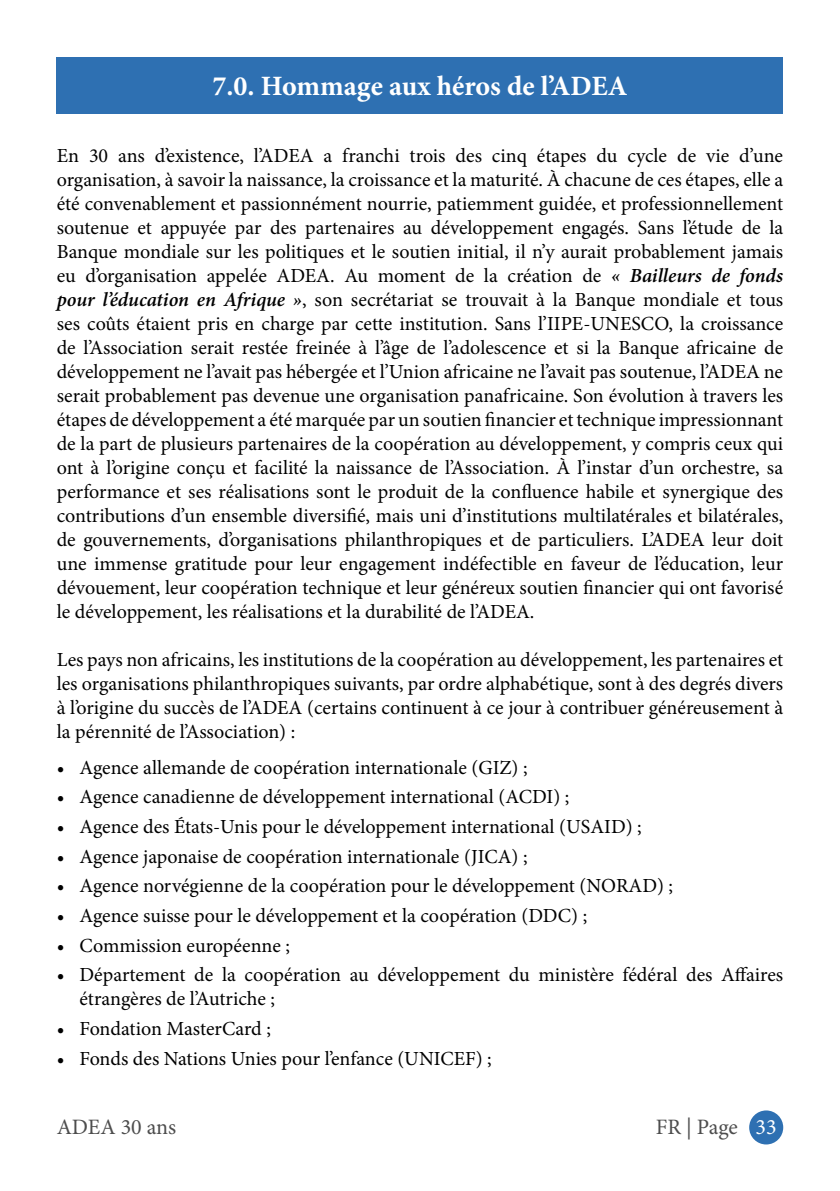
<style>
.page{position:relative;width:840px;height:1191px;background:#fff}
.page>*{position:absolute;margin:0;border:0;box-sizing:border-box;transform-origin:0 0}
.t1{font:700 28px "Minion Pro";color:#fff}
.t2{font:22px "Minion Pro";letter-spacing:-.005em;color:#4d4d4d}
.t3{font:20px/24px "Minion Pro";color:#000;text-align:justify}
.s1{font-weight:600;font-style:italic}
.s2{color:#fff}
</style>
<div class="page">
<div style="left:748px;top:1110px;width:34px;height:34px;background:#2e70b2;border-radius:50%"></div>
<div style="left:57px;top:57px;width:725px;height:56px;background:#2e70b2"></div>
<h1 class="t1" style="left:212px;top:67px;width:416px">7.0. Hommage aux héros de l’ADEA</h1>
<p class="t3" style="left:57px;top:144px;width:727px">En 30 ans d’existence, l’ADEA a franchi trois des cinq étapes du cycle de vie d’une organisation, à savoir la naissance, la croissance et la maturité. À chacune de ces étapes, elle a été convenablement et passionnément nourrie, patiemment guidée, et professionnellement soutenue et appuyée par des partenaires au développement engagés. Sans l’étude de la Banque mondiale sur les politiques et le soutien initial, il n’y aurait probablement jamais eu d’organisation appelée ADEA. Au moment de la création de <span class="s1">« Bailleurs de fonds pour l’éducation en Afrique »</span>, son secrétariat se trouvait à la Banque mondiale et tous ses coûts étaient pris en charge par cette institution. Sans l’IIPE-UNESCO, la croissance de l’Association serait restée freinée à l’âge de l’adolescence et si la Banque africaine de développement ne l’avait pas hébergée et l’Union africaine ne l’avait pas soutenue, l’ADEA ne serait probablement pas devenue une organisation panafricaine. Son évolution à travers les étapes de développement a été marquée par un soutien financier et technique impressionnant de la part de plusieurs partenaires de la coopération au développement, y compris ceux qui ont à l’origine conçu et facilité la naissance de l’Association. À l’instar d’un orchestre, sa performance et ses réalisations sont le produit de la confluence habile et synergique des contributions d’un ensemble diversifié, mais uni d’institutions multilatérales et bilatérales, de gouvernements, d’organisations philanthropiques et de particuliers. L’ADEA leur doit une immense gratitude pour leur engagement indéfectible en faveur de l’éducation, leur dévouement, leur coopération technique et leur généreux soutien financier qui ont favorisé le développement, les réalisations et la durabilité de l’ADEA.</p>
<p class="t3" style="left:57px;top:648px;width:727px">Les pays non africains, les institutions de la coopération au développement, les partenaires et les organisations philanthropiques suivants, par ordre alphabétique, sont à des degrés divers à l’origine du succès de l’ADEA (certains continuent à ce jour à contribuer généreusement à la pérennité de l’Association) :</p>
<p class="t3" style="left:57px;top:755px;width:472px">• Agence allemande de coopération internationale (GIZ) ;</p>
<p class="t3" style="left:57px;top:785px;width:514px">• Agence canadienne de développement international (ACDI) ;</p>
<p class="t3" style="left:57px;top:814px;width:586px">• Agence des États-Unis pour le développement international (USAID) ;</p>
<p class="t3" style="left:57px;top:844px;width:472px">• Agence japonaise de coopération internationale (JICA) ;</p>
<p class="t3" style="left:57px;top:874px;width:617px">• Agence norvégienne de la coopération pour le développement (NORAD) ;</p>
<p class="t3" style="left:57px;top:903px;width:531px">• Agence suisse pour le développement et la coopération (DDC) ;</p>
<p class="t3" style="left:57px;top:933px;width:235px">• Commission européenne ;</p>
<p class="t3" style="left:79px;top:963px;width:704px;text-indent:-23px">• Département de la coopération au développement du ministère fédéral des Affaires étrangères de l’Autriche ;</p>
<p class="t3" style="left:57px;top:1016px;width:215px">• Fondation MasterCard ;</p>
<p class="t3" style="left:57px;top:1046px;width:436px">• Fonds des Nations Unies pour l’enfance (UNICEF) ;</p>
<p class="t2" style="left:57px;top:1112px;width:121px">ADEA 30 ans</p>
<p class="t2" style="left:655px;top:1112px;width:122px">FR | Page <span class="s2">33</span></p>
</div>
